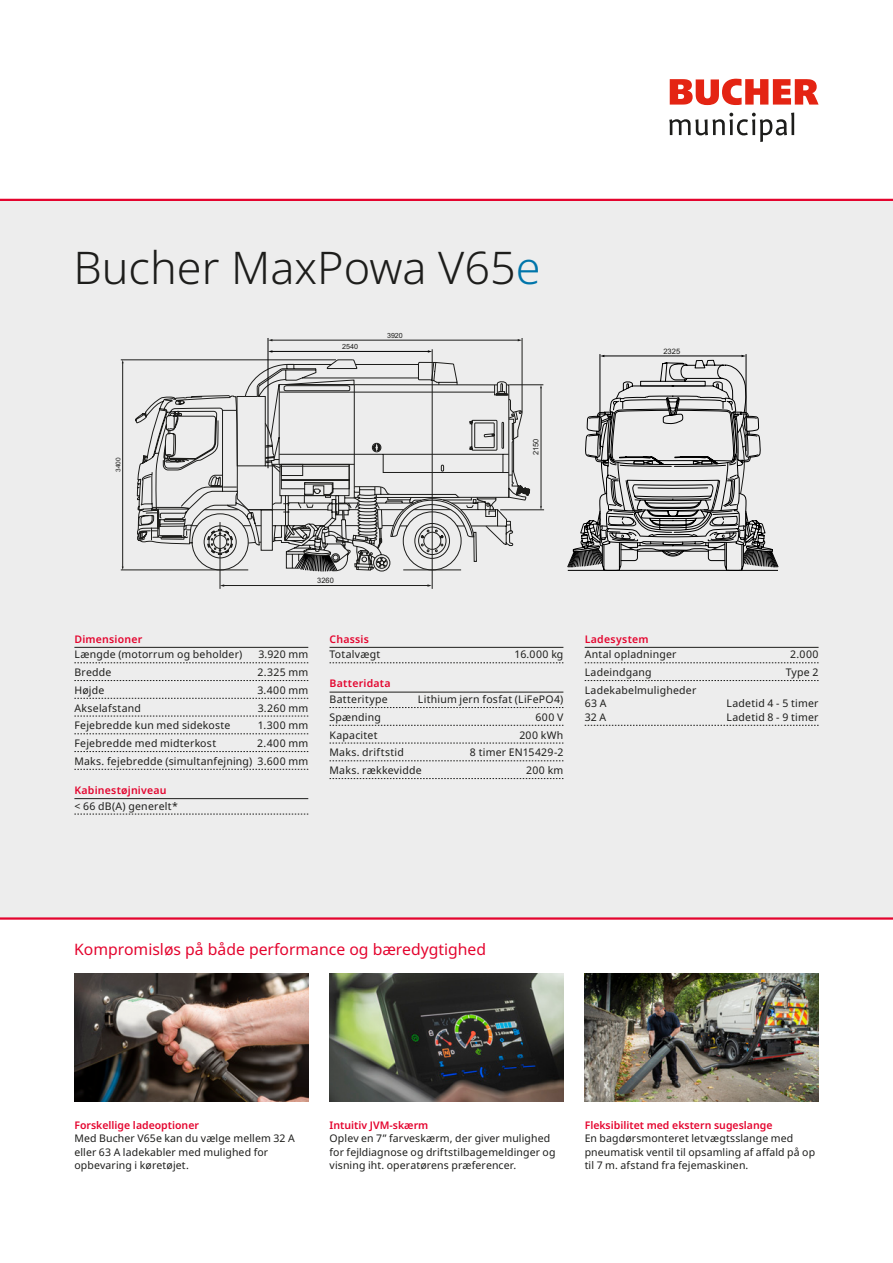
<style>
.page{position:relative;width:893px;height:1263px;background:#fff}
.page>*{position:absolute;margin:0;border:0;box-sizing:border-box;transform-origin:0 0}
.t1{font:300 45px "Noto Sans";color:#1d1d1b}
.t2{font:15.75px "Noto Sans";color:#e4042e}
.t3{font:10.5px/13.5px "Noto Sans";letter-spacing:.02em;color:#1d1d1b}
.t4{font:600 10.5px "Noto Sans";color:#e4042e}
.t5{font:600 10.5px "Noto Sans";letter-spacing:.02em;color:#e4042e}
.t6{font:600 10.5px "Noto Sans";letter-spacing:.03em;color:#e4042e}
.t7{font:600 10.5px "Noto Sans";letter-spacing:.025em;color:#e4042e}
.t8{font:7.5px "Arial";color:#1d1d1b}
.t9{font:7.05px "Arial";color:#1d1d1b}
.t10{font:6.45px "Arial";color:#1d1d1b}
.s1{color:#0075aa}
</style>
<div class="page">
<div style="left:0;top:200px;width:893px;height:718px;background:#ededed"></div>
<hr style="left:0;top:199px;width:893px;height:2px;background:#e4042e">
<hr style="left:0;top:917px;width:893px;height:3px;background:#e4042e">
<hr style="left:121px;top:360px;width:215px;height:1px;background:#1d1d1b">
<hr style="left:121px;top:570px;width:127px;height:1px;background:#1d1d1b">
<hr style="left:122px;top:363px;width:1px;height:204px;background:#1d1d1b">
<hr style="left:220px;top:522px;width:1px;height:67px;background:#1d1d1b">
<hr style="left:223px;top:585px;width:205px;height:1px;background:#1d1d1b">
<svg style="left:427px;top:584px;width:5px;height:3px"></svg>
<hr style="left:432px;top:349px;width:1px;height:240px;background:#1d1d1b">
<svg style="left:135px;top:338px;width:643px;height:234px"></svg>
<img style="left:74px;top:974px;width:234px;height:127px">
<img style="left:329px;top:974px;width:234px;height:127px">
<img style="left:585px;top:974px;width:234px;height:127px">
<hr style="left:74px;top:647px;width:234px;height:1px;background:#1d1d1b">
<svg style="left:74px;top:662px;width:234px;height:1px"></svg>
<svg style="left:74px;top:680px;width:234px;height:1px"></svg>
<svg style="left:74px;top:698px;width:234px;height:1px"></svg>
<svg style="left:74px;top:716px;width:234px;height:1px"></svg>
<svg style="left:74px;top:733px;width:234px;height:1px"></svg>
<svg style="left:74px;top:751px;width:234px;height:1px"></svg>
<svg style="left:74px;top:769px;width:234px;height:1px"></svg>
<hr style="left:74px;top:798px;width:234px;height:1px;background:#1d1d1b">
<svg style="left:74px;top:814px;width:234px;height:1px"></svg>
<hr style="left:330px;top:647px;width:233px;height:1px;background:#1d1d1b">
<svg style="left:330px;top:662px;width:233px;height:1px"></svg>
<hr style="left:330px;top:692px;width:233px;height:1px;background:#1d1d1b">
<svg style="left:330px;top:707px;width:233px;height:1px"></svg>
<svg style="left:330px;top:725px;width:233px;height:1px"></svg>
<svg style="left:330px;top:743px;width:233px;height:1px"></svg>
<svg style="left:330px;top:760px;width:233px;height:1px"></svg>
<svg style="left:330px;top:778px;width:233px;height:1px"></svg>
<hr style="left:585px;top:647px;width:234px;height:1px;background:#1d1d1b">
<svg style="left:585px;top:662px;width:234px;height:1px"></svg>
<svg style="left:585px;top:680px;width:234px;height:1px"></svg>
<svg style="left:585px;top:725px;width:234px;height:1px"></svg>
<svg style="left:670px;top:79px;width:149px;height:26px"></svg>
<svg style="left:669px;top:113px;width:125px;height:29px"></svg>
<h1 class="t1" style="left:73px;top:236px;width:469px">Bucher MaxPowa V65<span class="s1">e</span></h1>
<p class="t10" style="left:114px;top:472px;width:16px;rotate:-90deg">3400</p>
<p class="t9" style="left:342px;top:342px;width:18px">2540</p>
<p class="t9" style="left:387px;top:331px;width:17px">3920</p>
<p class="t8" style="left:531px;top:455px;width:18px;rotate:-90deg">2150</p>
<p class="t8" style="left:663px;top:346px;width:18px">2325</p>
<p class="t8" style="left:317px;top:575px;width:18px">3260</p>
<p class="t5" style="left:74px;top:631px;width:69px">Dimensioner</p>
<p class="t3" style="left:74px;top:648px;width:170px">Længde (motorrum og beholder)</p>
<p class="t3" style="left:258px;top:648px;width:51px">3.920 mm</p>
<p class="t3" style="left:74px;top:666px;width:39px">Bredde</p>
<p class="t3" style="left:258px;top:666px;width:52px">2.325 mm</p>
<p class="t3" style="left:74px;top:683px;width:32px">Højde</p>
<p class="t3" style="left:257px;top:683px;width:52px">3.400 mm</p>
<p class="t3" style="left:74px;top:701px;width:68px">Akselafstand</p>
<p class="t3" style="left:258px;top:701px;width:52px">3.260 mm</p>
<p class="t3" style="left:74px;top:719px;width:158px">Fejebredde kun med sidekoste</p>
<p class="t3" style="left:258px;top:719px;width:52px">1.300 mm</p>
<p class="t3" style="left:74px;top:737px;width:143px">Fejebredde med midterkost</p>
<p class="t3" style="left:74px;top:735px;width:235px;line-height:17.7px;text-align:right">2.400 mm<br>Maks. fejebredde (simultanfejning) 3.600 mm</p>
<p class="t5" style="left:74px;top:783px;width:94px">Kabinestøjniveau</p>
<p class="t3" style="left:74px;top:799px;width:105px">&lt; 66 dB(A) generelt*</p>
<p class="t7" style="left:330px;top:631px;width:41px">Chassis</p>
<p class="t3" style="left:330px;top:648px;width:52px">Totalvægt</p>
<p class="t3" style="left:515px;top:648px;width:50px">16.000 kg</p>
<p class="t5" style="left:330px;top:676px;width:63px">Batteridata</p>
<p class="t3" style="left:330px;top:693px;width:60px">Batteritype</p>
<p class="t3" style="left:418px;top:693px;width:147px">Lithium jern fosfat (LiFePO4)</p>
<p class="t3" style="left:330px;top:710px;width:53px">Spænding</p>
<p class="t3" style="left:535px;top:710px;width:29px">600 V</p>
<p class="t3" style="left:330px;top:728px;width:50px">Kapacitet</p>
<p class="t3" style="left:519px;top:728px;width:46px">200 kWh</p>
<p class="t3" style="left:330px;top:746px;width:76px">Maks. driftstid</p>
<p class="t3" style="left:470px;top:746px;width:95px">8 timer EN15429-2</p>
<p class="t3" style="left:330px;top:764px;width:94px">Maks. rækkevidde</p>
<p class="t3" style="left:526px;top:764px;width:39px">200 km</p>
<p class="t6" style="left:585px;top:631px;width:65px">Ladesystem</p>
<p class="t3" style="left:585px;top:648px;width:93px">Antal opladninger</p>
<p class="t3" style="left:790px;top:648px;width:30px">2.000</p>
<p class="t3" style="left:585px;top:666px;width:69px">Ladeindgang</p>
<p class="t3" style="left:786px;top:666px;width:34px">Type 2</p>
<p class="t3" style="left:585px;top:683px;width:113px">Ladekabelmuligheder<br>63 A</p>
<p class="t3" style="left:726px;top:697px;width:94px">Ladetid 4 - 5 timer</p>
<p class="t3" style="left:585px;top:710px;width:23px">32 A</p>
<p class="t3" style="left:726px;top:710px;width:94px">Ladetid 8 - 9 timer</p>
<h2 class="t2" style="left:74px;top:938px;width:413px">Kompromisløs på både performance og bæredygtighed</h2>
<p class="t4" style="left:74px;top:1117px;width:126px">Forskellige ladeoptioner</p>
<p class="t3" style="left:74px;top:1132px;width:222px">Med Bucher V65e kan du vælge mellem 32 A eller 63 A ladekabler med mulighed for opbevaring i køretøjet.</p>
<p class="t4" style="left:330px;top:1117px;width:100px">Intuitiv JVM-skærm</p>
<p class="t3" style="left:330px;top:1132px;width:227px">Oplev en 7” farveskærm, der giver mulighed for fejldiagnose og driftstilbagemeldinger og visning iht. operatørens præferencer.</p>
<p class="t4" style="left:585px;top:1117px;width:189px">Fleksibilitet med ekstern sugeslange</p>
<p class="t3" style="left:585px;top:1132px;width:232px">En bagdørsmonteret letvægtsslange med pneumatisk ventil til opsamling af affald på op til 7 m. afstand fra fejemaskinen.</p>
</div>
